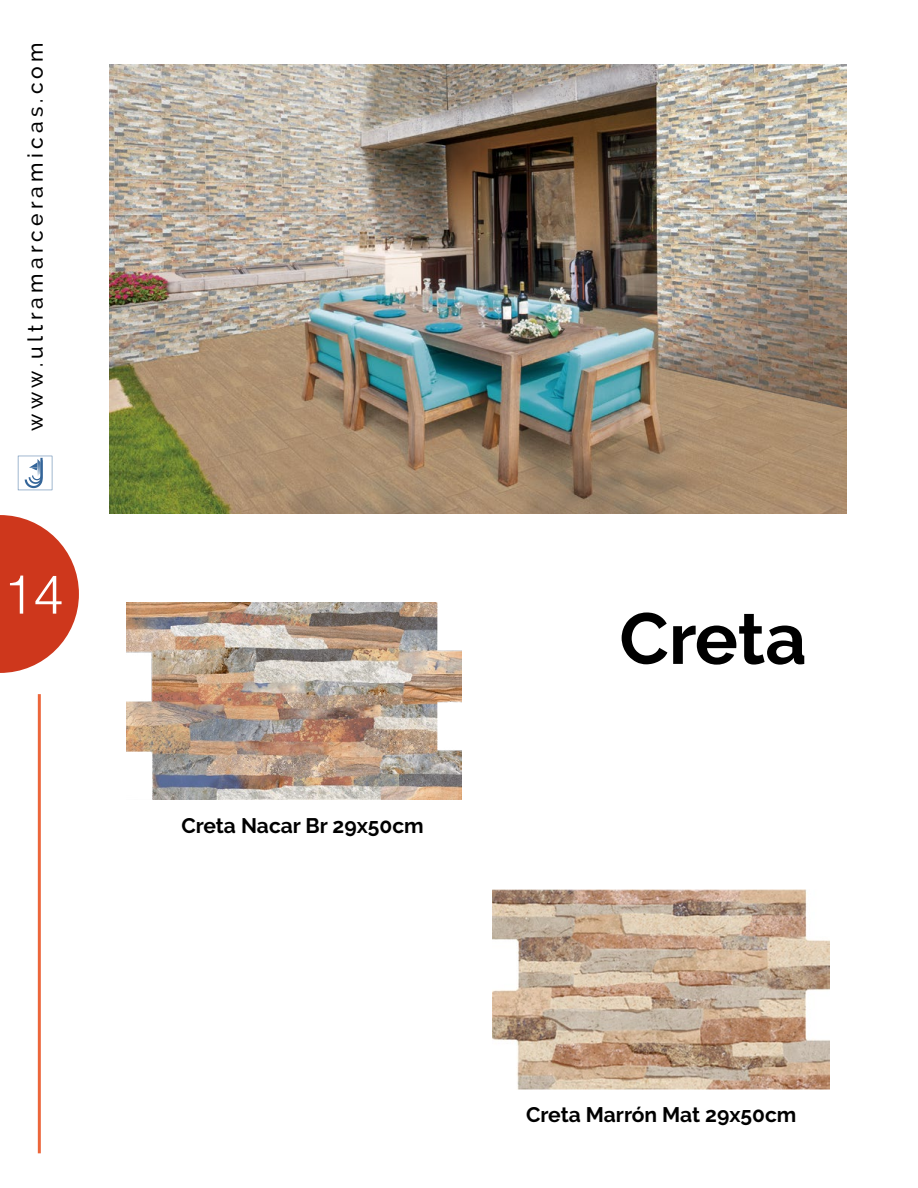
<style>
.page{position:relative;width:918px;height:1188px;background:#fff}
.page>*{position:absolute;margin:0;border:0;box-sizing:border-box;transform-origin:0 0}
.t1{font:700 72px "Raleway";color:#000}
.t2{font:300 54px "Helvetica LT Std";color:#fff}
.t3{font:700 21px "Raleway";color:#000}
.t4{font:500 21px "Raleway";letter-spacing:.2em;color:#000}
</style>
<div class="page">
<svg style="left:18px;top:456px;width:34px;height:34px"></svg>
<img style="left:126px;top:602px;width:336px;height:197px">
<img style="left:493px;top:890px;width:337px;height:199px">
<img style="left:110px;top:65px;width:736px;height:449px">
<svg style="left:0;top:515px;width:79px;height:158px"></svg>
<hr style="left:38px;top:694px;width:3px;height:459px;background:#ec663a">
<p class="t4" style="left:23px;top:431px;width:390px;rotate:-90deg">www.ultramarceramicas.com</p>
<h2 class="t2" style="left:3px;top:561px;width:62px">14</h2>
<p class="t3" style="left:181px;top:813px;width:244px">Creta Nacar Br 29x50cm</p>
<h1 class="t1" style="left:619px;top:597px;width:189px">Creta</h1>
<p class="t3" style="left:526px;top:1102px;width:272px">Creta Marrón Mat 29x50cm</p>
</div>
